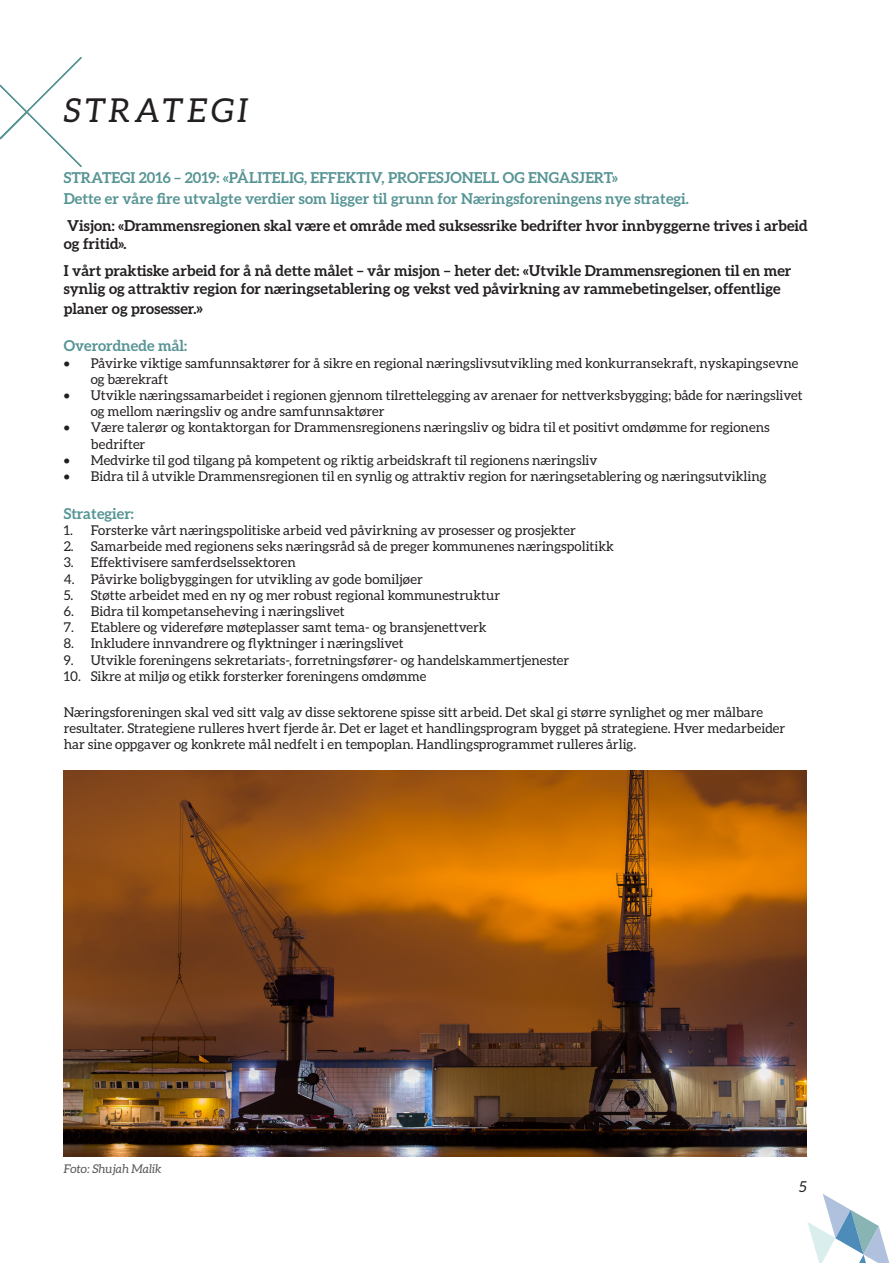
<style>
.page{position:relative;width:893px;height:1263px;background:#fff}
.page>*{position:absolute;margin:0;border:0;box-sizing:border-box;transform-origin:0 0}
.Overskrift{font:italic 33px "Aleo";letter-spacing:.135em;color:#231f20}
.Ingress{font:700 15px/18px "Aleo";color:#231f20}
.Ingress-2{font:700 15px "Aleo";color:#579494}
.TALL_brødtekst_høyre{font:700 15px "Aleo";color:#579494}
.t1{font:italic 15px "Aleo";color:#231f20}
.TALL_brødtekst_høyre-2{font:13.5px/16.2px "Aleo";color:#231f20}
.Bildetekst_venstre{font:italic 12px "Aleo";color:#57585a}
.s1{font-size:16.5px}
</style>
<div class="page">
<svg style="left:807px;top:1194px;width:83px;height:69px"></svg>
<svg style="left:0;top:57px;width:82px;height:110px"></svg>
<img style="left:64px;top:770px;width:743px;height:386px">
<p class="Overskrift" style="left:64px;top:92px;width:185px">STRATEGI</p>
<p class="Ingress-2" style="left:64px;top:169px;width:556px">STRATEGI 2016 – 2019: «PÅLITELIG, EFFEKTIV, PROFESJONELL OG ENGASJERT»</p>
<p class="Ingress-2" style="left:64px;top:190px;width:627px">Dette er våre fire utvalgte verdier som ligger til grunn for Næringsforeningens nye strategi.</p>
<p class="Ingress" style="left:64px;top:217px;width:746px">Visjon: «Drammensregionen skal være et område med suksessrike bedrifter hvor innbyggerne trives i arbeid og fritid».</p>
<p class="Ingress" style="left:64px;top:262px;width:729px">I vårt praktiske arbeid for å nå dette målet – vår misjon – heter det: «Utvikle Drammensregionen til en mer synlig og attraktiv region for næringsetablering og vekst ved påvirkning av rammebetingelser, offentlige</p>
<p class="Ingress" style="left:64px;top:299px;width:141px">planer og prosesser.<span class="s1">»</span></p>
<p class="TALL_brødtekst_høyre" style="left:64px;top:337px;width:125px">Overordnede mål:</p>
<p class="TALL_brødtekst_høyre-2" style="left:91px;top:354px;width:709px;text-indent:-27px">• Påvirke viktige samfunnsaktører for å sikre en regional næringslivsutvikling med konkurransekraft, nyskapingsevne og bærekraft</p>
<p class="TALL_brødtekst_høyre-2" style="left:91px;top:387px;width:713px;text-indent:-27px">• Utvikle næringssamarbeidet i regionen gjennom tilrettelegging av arenaer for nettverksbygging; både for næringslivet og mellom næringsliv og andre samfunnsaktører</p>
<p class="TALL_brødtekst_høyre-2" style="left:91px;top:419px;width:680px;text-indent:-27px">• Være talerør og kontaktorgan for Drammensregionens næringsliv og bidra til et positivt omdømme for regionens bedrifter</p>
<p class="TALL_brødtekst_høyre-2" style="left:64px;top:452px;width:535px">• Medvirke til god tilgang på kompetent og riktig arbeidskraft til regionens næringsliv</p>
<p class="TALL_brødtekst_høyre-2" style="left:64px;top:468px;width:704px">• Bidra til å utvikle Drammensregionen til en synlig og attraktiv region for næringsetablering og næringsutvikling</p>
<p class="TALL_brødtekst_høyre" style="left:64px;top:505px;width:72px">Strategier:</p>
<p class="TALL_brødtekst_høyre-2" style="left:64px;top:522px;width:514px">1. Forsterke vårt næringspolitiske arbeid ved påvirkning av prosesser og prosjekter</p>
<p class="TALL_brødtekst_høyre-2" style="left:64px;top:538px;width:552px">2. Samarbeide med regionens seks næringsråd så de preger kommunenes næringspolitikk</p>
<p class="TALL_brødtekst_høyre-2" style="left:64px;top:554px;width:234px">3. Effektivisere samferdselssektoren</p>
<p class="TALL_brødtekst_høyre-2" style="left:64px;top:570px;width:361px">4. Påvirke boligbyggingen for utvikling av gode bomiljøer</p>
<p class="TALL_brødtekst_høyre-2" style="left:64px;top:587px;width:438px">5. Støtte arbeidet med en ny og mer robust regional kommunestruktur</p>
<p class="TALL_brødtekst_høyre-2" style="left:64px;top:603px;width:283px">6. Bidra til kompetanseheving i næringslivet</p>
<p class="TALL_brødtekst_høyre-2" style="left:64px;top:619px;width:424px">7. Etablere og videreføre møteplasser samt tema- og bransjenettverk</p>
<p class="TALL_brødtekst_høyre-2" style="left:64px;top:635px;width:342px">8. Inkludere innvandrere og flyktninger i næringslivet</p>
<p class="TALL_brødtekst_høyre-2" style="left:64px;top:651px;width:507px">9. Utvikle foreningens sekretariats-, forretningsfører- og handelskammertjenester</p>
<p class="TALL_brødtekst_høyre-2" style="left:64px;top:668px;width:364px">10. Sikre at miljø og etikk forsterker foreningens omdømme</p>
<p class="TALL_brødtekst_høyre-2" style="left:64px;top:704px;width:723px">Næringsforeningen skal ved sitt valg av disse sektorene spisse sitt arbeid. Det skal gi større synlighet og mer målbare resultater. Strategiene rulleres hvert fjerde år. Det er laget et handlingsprogram bygget på strategiene. Hver medarbeider har sine oppgaver og konkrete mål nedfelt i en tempoplan. Handlingsprogrammet rulleres årlig.</p>
<p class="Bildetekst_venstre" style="left:64px;top:1162px;width:99px">Foto: Shujah Malik</p>
<p class="t1" style="left:799px;top:1178px;width:9px">5</p>
</div>
